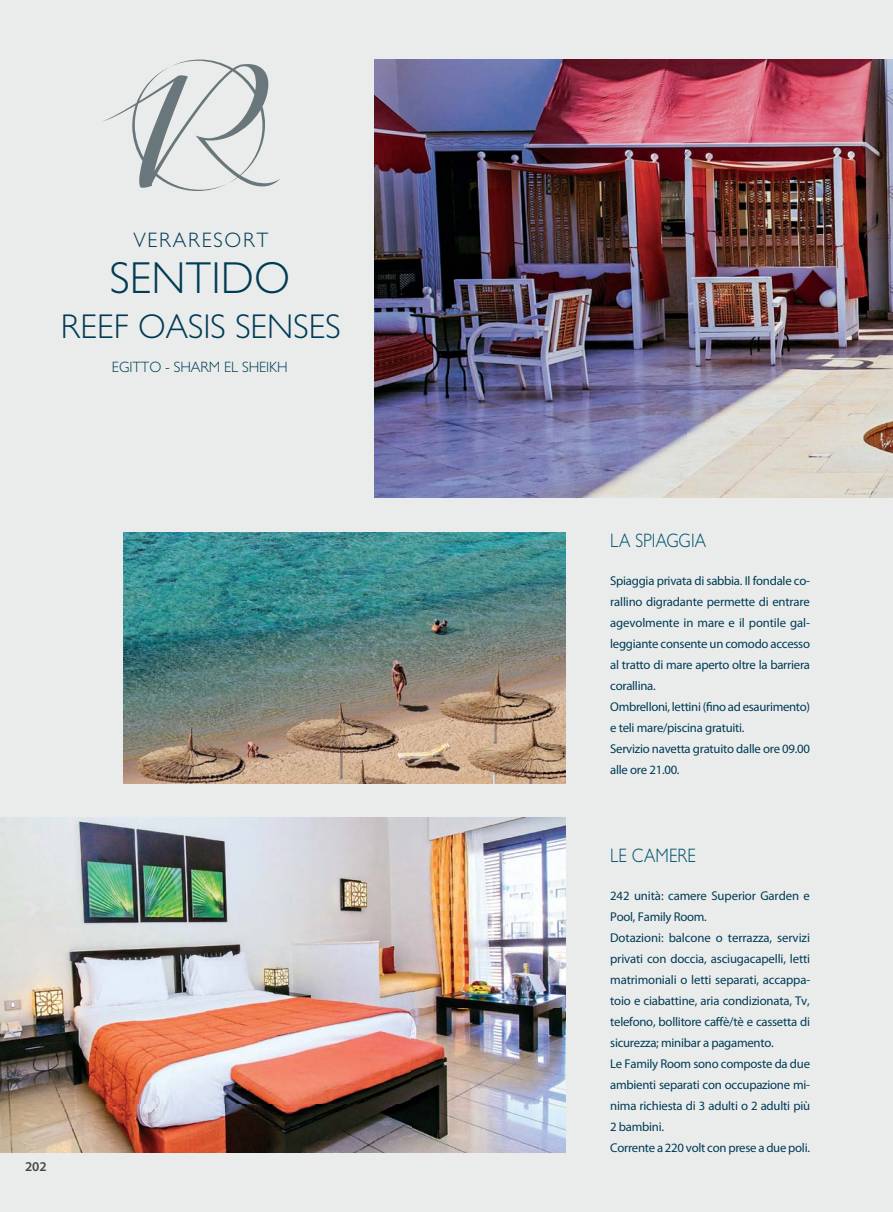
<style>
.page{position:relative;width:893px;height:1212px;background:#eaeceb}
.page>*{position:absolute;margin:0;border:0;box-sizing:border-box;transform-origin:0 0}
.t1{font:300 45px "Gill Sans Nova";color:#003b56}
.t2{font:300 34.5px "Gill Sans Nova";color:#003b56}
.t3{font:300 21px "Gill Sans Nova";letter-spacing:.08em;color:#003b56}
.t4{font:300 19.5px "Gill Sans Nova";color:#00526f;scale:.9 1}
.t5{font:300 15px "Gill Sans Nova";letter-spacing:-.01em;color:#003b56}
.t6{font:600 13.5px "Myriad Pro";color:#4c4c4e}
.t7{font:12.75px/21px "Myriad Pro";letter-spacing:-.02em;color:#003b56}
</style>
<div class="page">
<div style="left:26px;top:1162px;width:20px;height:9px;background:#eaeceb"></div>
<img style="left:374px;top:60px;width:519px;height:437px">
<img style="left:123px;top:532px;width:443px;height:251px">
<img style="left:0;top:818px;width:566px;height:334px">
<svg style="left:102px;top:60px;width:178px;height:131px;background:#d4d8d8"></svg>
<h3 class="t3" style="left:133px;top:233px;width:137px">VERARESORT</h3>
<h1 class="t1" style="left:110px;top:263px;width:182px">SENTIDO</h1>
<h2 class="t2" style="left:61px;top:314px;width:281px">REEF OASIS SENSES</h2>
<p class="t5" style="left:112px;top:362px;width:177px">EGITTO - SHARM EL SHEIKH</p>
<p class="t6" style="left:25px;top:1158px;width:23px">202</p>
<h3 class="t4" style="left:610px;top:533px;width:108px">LA SPIAGGIA</h3>
<p class="t7" style="left:610px;top:571px;width:201px">Spiaggia privata di sabbia. Il fondale co&shy;rallino digradante permette di entrare agevolmente in mare e il pontile gal&shy;leggiante consente un comodo accesso al tratto di mare aperto oltre la barriera corallina.<br>Ombrelloni, lettini (fino ad esaurimento) e teli mare/piscina gratuiti.<br>Servizio navetta gratuito dalle ore 09.00 alle ore 21.00.</p>
<h3 class="t4" style="left:610px;top:848px;width:97px">LE CAMERE</h3>
<p class="t7" style="left:610px;top:886px;width:202px">242 unità: camere Superior Garden e Pool, Family Room.<br>Dotazioni: balcone o terrazza, servizi privati con doccia, asciugacapelli, letti matrimoniali o letti separati, accappa&shy;toio e ciabattine, aria condizionata, Tv, telefono, bollitore caffè/tè e cassetta di sicurezza; minibar a pagamento.<br>Le Family Room sono composte da due ambienti separati con occupazione mi&shy;nima richiesta di 3 adulti o 2 adulti più 2 bambini.<br>Corrente a 220 volt con prese a due poli.</p>
</div>
